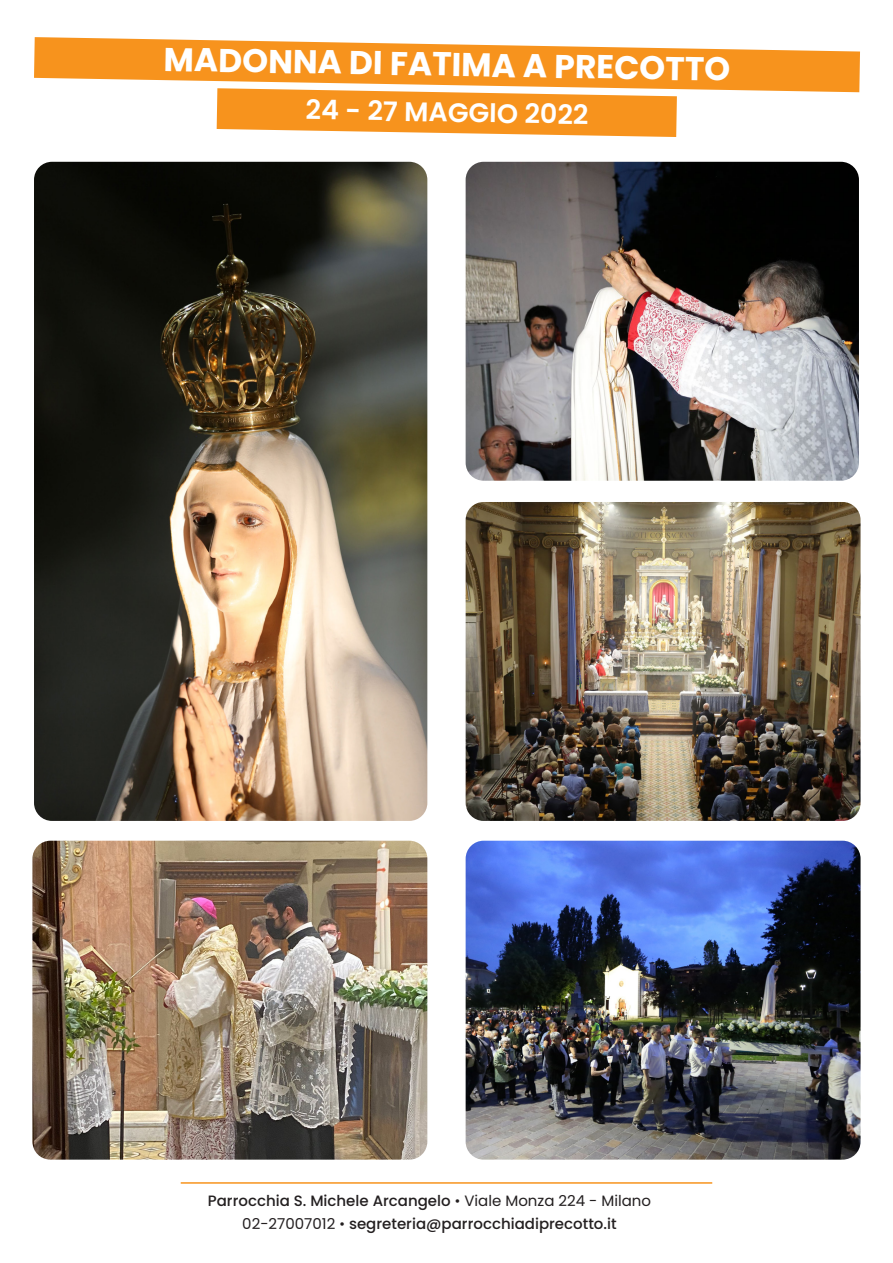
<style>
.page{position:relative;width:893px;height:1263px;background:#fff}
.page>*{position:absolute;margin:0;border:0;box-sizing:border-box;transform-origin:0 0}
.t1{font:700 33px "Poppins";color:#fff}
.t2{font:600 27px "Poppins";color:#fff}
.t3{font:500 15px/22.5px "Poppins";color:#231f20;text-align:center}
.s1{font-weight:300}
.s2{font-weight:400}
</style>
<div class="page">
<hr style="left:181px;top:1182px;width:531px;height:2px;background:#f7931d">
<svg style="left:34px;top:37px;width:826px;height:55px;fill:#f7931d"></svg>
<svg style="left:217px;top:88px;width:460px;height:49px;background:#f8a542"></svg>
<img style="left:32px;top:841px;width:395px;height:318px">
<img style="left:466px;top:841px;width:394px;height:318px">
<img style="left:466px;top:502px;width:394px;height:319px">
<img style="left:466px;top:162px;width:393px;height:319px">
<img style="left:34px;top:162px;width:393px;height:659px">
<h1 class="t1" style="left:164px;top:40px;width:568px;rotate:1deg">MADONNA DI FATIMA A PRECOTTO</h1>
<h2 class="t2" style="left:306px;top:94px;width:284px;rotate:1deg">24 - 27 MAGGIO 2022</h2>
<p class="t3" style="left:208px;top:1190px;width:445px">Parrocchia S. Michele Arcangelo <span class="s1">•</span> <span class="s2">Viale Monza 224 - Milano<br>02-27007012</span> <span class="s1">•</span> segreteria@parrocchiadiprecotto.it</p>
</div>
